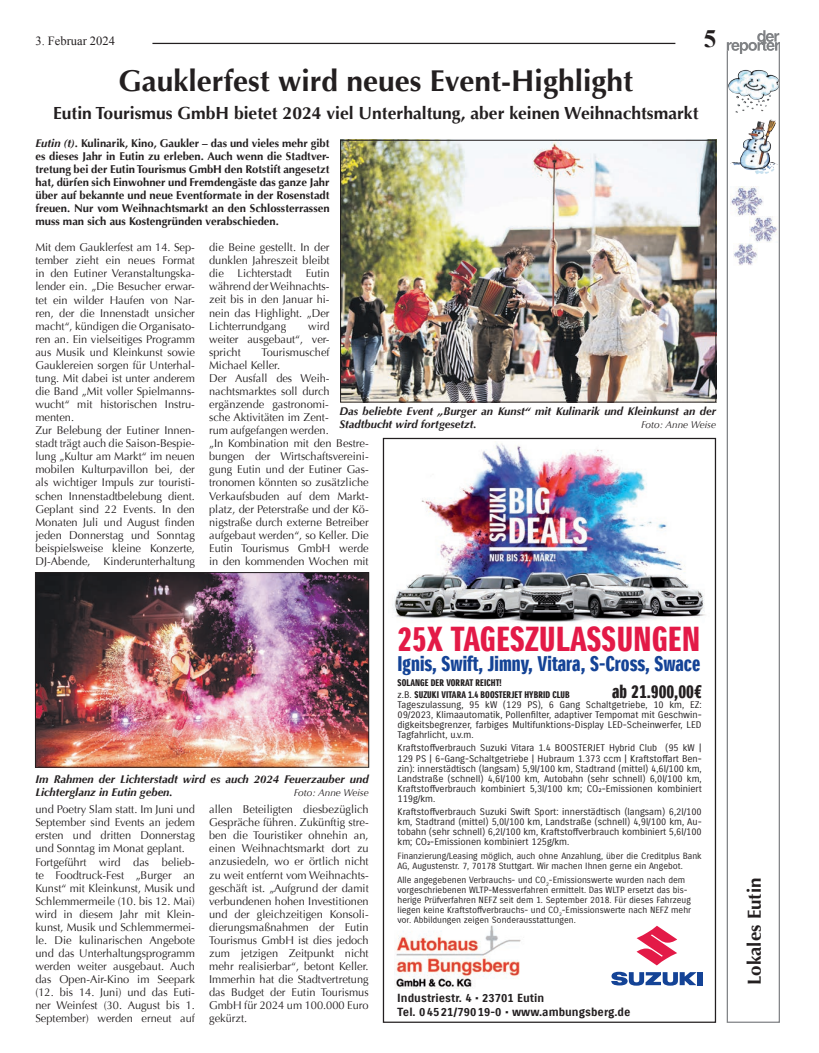
<style>
.page{position:relative;width:819px;height:1053px;background:#fff}
.page>*{position:absolute;margin:0;border:0;box-sizing:border-box;transform-origin:0 0}
.t1{font:33.75px "Suzuki PRO Headline";letter-spacing:.01em;color:#e31a47}
.t2{font:700 30px "Optima";color:#231f20}
.t3{font:700 25px "Times New Roman";color:#231f20}
.t4{font:20.62px "Suzuki PRO Headline";color:#144396}
.t5{font:700 18.75px "Optima";color:#231f20}
.t6{font:18.12px "Suzuki PRO Headline";color:#231f20}
.t7{font:700 17.5px "Optima";color:#231f20}
.t8{font:12.5px "Times New Roman";color:#231f20}
.t9{font:11.38px/13.8px "Suzuki PRO Bold";color:#231f20}
.t10{font:11.25px/13px "Optima";color:#231f20}
.t11{font:700 11.25px/13px "Optima";color:#231f20;text-align:justify}
.t12{font:italic 700 11.25px/13px "Optima";color:#231f20}
.t13{font:italic 10px "Optima";color:#231f20}
.t14{font:9.38px/10px "Suzuki PRO Regular";color:#231f20;text-align:justify}
.t15{font:9.38px/11.2px "Suzuki PRO Headline";letter-spacing:.01em;color:#231f20}
.t16{font:8.75px/10px "Suzuki PRO Regular";color:#231f20}
.s1{font-style:italic}
.s2{font-family:"Suzuki PRO Regular"}
</style>
<div class="page">
<hr style="left:152px;top:43px;width:523px;height:1px;background:#231f20">
<img style="left:395px;top:924px;width:126px;height:65px">
<img style="left:398px;top:922px;width:127px;height:2px">
<svg style="left:636px;top:925px;width:41px;height:40px"></svg>
<div style="left:697px;top:972px;width:5px;height:13px;background:#144396"></div>
<svg style="left:611px;top:971px;width:85px;height:14px"></svg>
<img style="left:394px;top:443px;width:311px;height:179px">
<img style="left:342px;top:142px;width:372px;height:258px">
<div style="left:340px;top:140px;width:376px;height:262px;border:1px solid #231f20"></div>
<img style="left:37px;top:574px;width:330px;height:191px">
<div style="left:35px;top:572px;width:334px;height:195px;border:1px solid #231f20"></div>
<svg style="left:726px;top:54px;width:54px;height:968px"></svg>
<svg style="left:726px;top:30px;width:54px;height:24px"></svg>
<img style="left:730px;top:186px;width:33px;height:30px">
<img style="left:749px;top:217px;width:28px;height:25px">
<img style="left:733px;top:243px;width:24px;height:22px">
<img style="left:730px;top:119px;width:41px;height:52px">
<img style="left:727px;top:69px;width:51px;height:42px">
<p class="t8" style="left:35px;top:32px;width:81px">3. Februar 2024</p>
<p class="t3" style="left:703px;top:21px;width:14px">5</p>
<p class="t2" style="left:118px;top:64px;width:516px">Gauklerfest wird neues Event-Highlight</p>
<p class="t7" style="left:53px;top:102px;width:646px">Eutin Tourismus GmbH bietet 2024 viel Unterhaltung, aber keinen Weihnachtsmarkt</p>
<p class="t11" style="left:35px;top:136px;width:296px"><span class="s1">Eutin (t)</span>. Kulinarik, Kino, Gaukler – das und vieles mehr gibt es dieses Jahr in Eutin zu erleben. Auch wenn die Stadtver&shy;tretung bei der Eutin Tourismus GmbH den Rotstift angesetzt hat, dürfen sich Einwohner und Fremdengäste das ganze Jahr über auf bekannte und neue Eventformate in der Rosenstadt freuen. Nur vom Weihnachtsmarkt an den Schlossterrassen muss man sich aus Kostengründen verabschieden.</p>
<p class="t10" style="left:35px;top:241px;width:161px">Mit dem Gauklerfest am 14. Sep&shy;tember zieht ein neues Format in den Eutiner Veranstaltungska&shy;lender ein. „Die Besucher erwar&shy;tet ein wilder Haufen von Nar&shy;ren, der die Innenstadt unsicher macht“, kündigen die Organisato&shy;ren an. Ein vielseitiges Programm aus Musik und Kleinkunst sowie<br>Gauklereien sorgen für Unterhal&shy;tung. Mit dabei ist unter anderem die Band „Mit voller Spielmanns&shy;wucht“ mit historischen Instru&shy;menten.<br>Zur Belebung der Eutiner Innen&shy;stadt trägt auch die Saison-Bespie&shy;lung „Kultur am Markt“ im neuen mobilen Kulturpavillon bei, der als wichtiger Impuls zur touristi&shy;schen Innenstadtbelebung dient.<br>Geplant sind 22 Events. In den<br>Monaten Juli und August finden jeden Donnerstag und Sonntag beispielsweise kleine Konzerte,<br>DJ-Abende, Kinderunterhaltung</p>
<p class="t10" style="left:209px;top:241px;width:122px;text-align:justify">die Beine gestellt. In der dunklen Jahreszeit bleibt die Lichterstadt Eutin während der Weihnachts&shy;zeit bis in den Januar hi&shy;nein das Highlight. „Der Lichterrundgang</p>
<p class="t10" style="left:209px;top:319px;width:122px;text-align:justify;text-indent:99px">wird weiter ausgebaut“, ver&shy;spricht</p>
<p class="t10" style="left:209px;top:345px;width:161px;text-indent:52px">Tourismuschef<br>Michael Keller.<br>Der Ausfall des Weih&shy;nachtsmarktes soll durch ergänzende gastronomi-<br>sche Aktivitäten im Zent-<br>rum aufgefangen werden.<br>„In Kombination mit den Bestre&shy;bungen der Wirtschaftsvereini&shy;gung Eutin und der Eutiner Gas&shy;tronomen könnten so zusätzliche<br>Verkaufsbuden auf dem Markt&shy;platz, der Peterstraße und der Kö&shy;nigstraße durch externe Betreiber aufgebaut werden“, so Keller. Die<br>Eutin Tourismus GmbH werde in den kommenden Wochen mit</p>
<p class="t12" style="left:339px;top:405px;width:378px">Das beliebte Event „Burger an Kunst“ mit Kulinarik und Kleinkunst an der<br>Stadtbucht wird fortgesetzt.</p>
<p class="t13" style="left:641px;top:419px;width:76px">Foto: Anne Weise</p>
<p class="t1" style="left:397px;top:619px;width:304px">25X TAGESZULASSUNGEN</p>
<p class="t4" style="left:397px;top:651px;width:304px">Ignis, Swift, Jimny, Vitara, S-Cross, Swace</p>
<p class="t12" style="left:35px;top:772px;width:335px">Im Rahmen der Lichterstadt wird es auch 2024 Feuerzauber und<br>Lichterglanz in Eutin geben.</p>
<p class="t13" style="left:294px;top:787px;width:76px">Foto: Anne Weise</p>
<p class="t10" style="left:35px;top:803px;width:161px">und Poetry Slam statt. Im Juni und<br>September sind Events an jedem ersten und dritten Donnerstag und Sonntag im Monat geplant.<br>Fortgeführt wird das belieb&shy;te Foodtruck-Fest „Burger an<br>Kunst“ mit Kleinkunst, Musik und<br>Schlemmermeile (10. bis 12. Mai) wird in diesem Jahr mit Klein&shy;kunst, Musik und Schlemmermei&shy;le. Die kulinarischen Angebote und das Unterhaltungsprogramm werden weiter ausgebaut. Auch das Open-Air-Kino im Seepark (12. bis 14. Juni) und das Euti&shy;ner Weinfest (30. August bis 1.<br>September) werden erneut auf</p>
<p class="t10" style="left:209px;top:803px;width:161px;text-align:justify">allen Beteiligten diesbezüglich Gespräche führen. Zukünftig stre&shy;ben die Touristiker ohnehin an, einen Weihnachtsmarkt dort zu anzusiedeln, wo er örtlich nicht zu weit entfernt vom Weihnachts&shy;geschäft ist. „Aufgrund der damit verbundenen hohen Investitionen und der gleichzeitigen Konsoli&shy;dierungsmaßnahmen der Eutin Tourismus GmbH ist dies jedoch zum jetzigen Zeitpunkt nicht mehr realisierbar“, betont Keller.<br>Immerhin hat die Stadtvertretung das Budget der Eutin Tourismus GmbH für 2024 um 100.000 Euro gekürzt.</p>
<p class="t15" style="left:397px;top:677px;width:174px">SOLANGE DER VORRAT REICHT!<br><span class="s2">z.B.</span> SUZUKI VITARA 1.4 BOOSTERJET HYBRID CLUB</p>
<p class="t6" style="left:612px;top:680px;width:91px">ab 21.900,00€</p>
<p class="t14" style="left:397px;top:699px;width:306px">Tageszulassung, 95 kW (129 PS), 6 Gang Schaltgetriebe, 10 km, EZ:<br>09/2023, Klimaautomatik, Pollenfilter, adaptiver Tempomat mit Geschwin&shy;digkeitsbegrenzer, farbiges Multifunktions-Display LED-Scheinwerfer, LED Tagfahrlicht, u.v.m.</p>
<p class="t14" style="left:397px;top:743px;width:306px">Kraftstoffverbrauch Suzuki Vitara 1.4 BOOSTERJET Hybrid Club (95 kW | 129 PS | 6-Gang-Schaltgetriebe | Hubraum 1.373 ccm | Kraftstoffart Ben&shy;zin): innerstädtisch (langsam) 5,9l/100 km, Stadtrand (mittel) 4,6l/100 km, Landstraße (schnell) 4,6l/100 km, Autobahn (sehr schnell) 6,0l/100 km, Kraftstoffverbrauch kombiniert 5,3l/100 km; CO2-Emissionen kombiniert 119g/km.</p>
<p class="t14" style="left:397px;top:807px;width:306px">Kraftstoffverbrauch Suzuki Swift Sport: innerstädtisch (langsam) 6,2l/100 km, Stadtrand (mittel) 5,0l/100 km, Landstraße (schnell) 4,9l/100 km, Au&shy;tobahn (sehr schnell) 6,2l/100 km, Kraftstoffverbrauch kombiniert 5,6l/100 km; CO2-Emissionen kombiniert 125g/km.</p>
<p class="t16" style="left:397px;top:851px;width:306px">Finanzierung/Leasing möglich, auch ohne Anzahlung, über die Creditplus Bank<br>AG, Augustenstr. 7, 70178 Stuttgart. Wir machen Ihnen gerne ein Angebot.</p>
<p class="t16" style="left:397px;top:874px;width:295px">Alle angegebenen Verbrauchs- und CO<sub>2</sub>-Emissionswerte wurden nach dem vorgeschriebenen WLTP-Messverfahren ermittelt. Das WLTP ersetzt das bis&shy;herige Prüfverfahren NEFZ seit dem 1. September 2018. Für dieses Fahrzeug liegen keine Kraftstoffverbrauchs- und CO<sub>2</sub>-Emissionswerte nach NEFZ mehr vor. Abbildungen zeigen Sonderausstattungen.</p>
<p class="t9" style="left:397px;top:991px;width:234px">Industriestr. 4 • 23701 Eutin<br>Tel. 04521/79019-0 • www.ambungsberg.de</p>
<p class="t5" style="left:743px;top:985px;width:109px;rotate:-90deg">Lokales Eutin</p>
</div>
